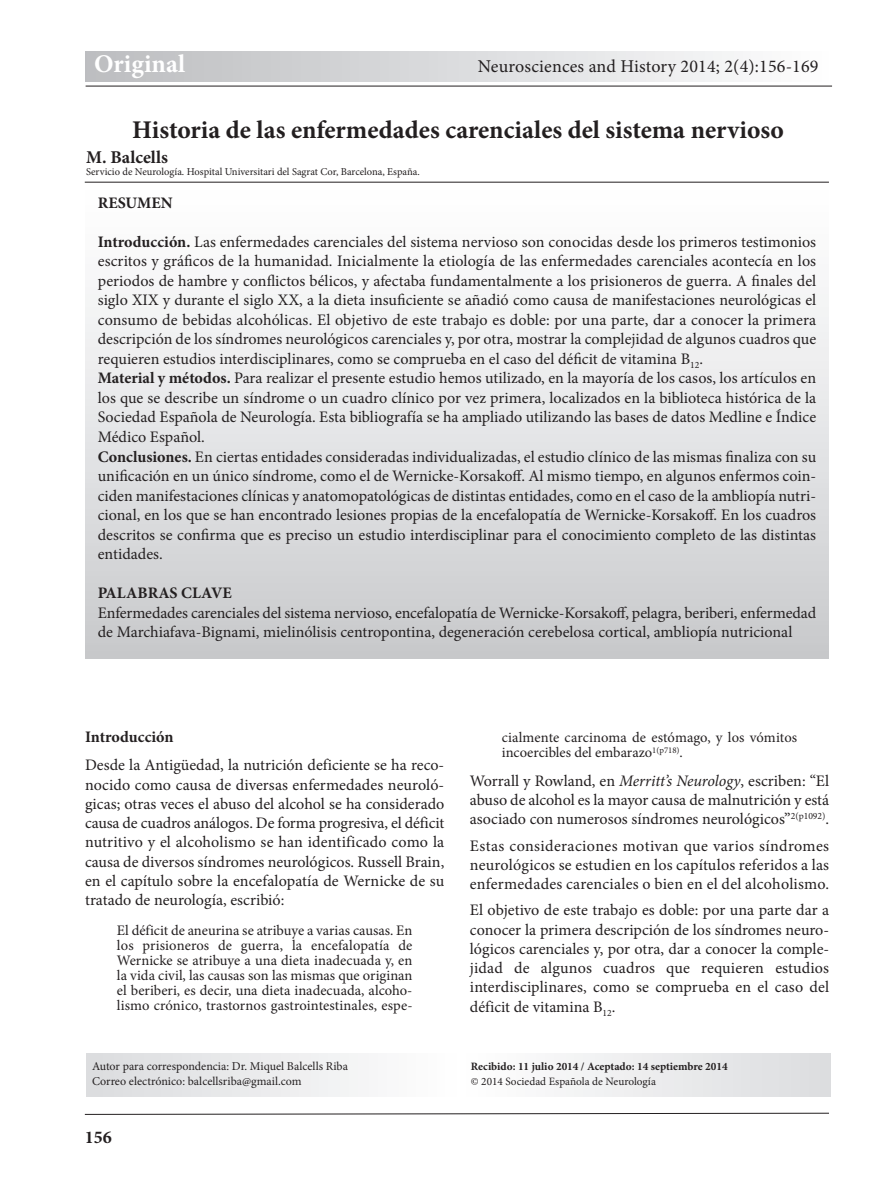
<style>
.page{position:relative;width:893px;height:1191px;background:#fff}
.page>*{position:absolute;margin:0;border:0;box-sizing:border-box;transform-origin:0 0}
.t1{font:700 25.5px "Minion Pro";color:#231f20}
.t2{font:700 25.5px "Minion Pro";color:#fff}
.t3{font:18px "Minion Pro";letter-spacing:.01em;color:#231f20}
.t4{font:700 18px "Minion Pro";color:#231f20}
.t5{font:16.05px/19.5px "Minion Pro";color:#231f20;text-align:justify}
.t6{font:700 16.05px "Minion Pro";color:#231f20}
.t7{font:14.55px/15px "Minion Pro";letter-spacing:.005em;color:#231f20}
.t8{font:12px/15px "Minion Pro";color:#231f20}
.t9{font:700 11.25px "Minion Pro";color:#231f20}
.t10{font:11.25px "Minion Pro";color:#231f20}
.t11{font:10.5px "Minion Pro";color:#231f20}
.s1{font-weight:700}
.s2{font-style:italic}
</style>
<div class="page">
<svg style="left:84px;top:1112px;width:745px;height:3px"></svg>
<div style="left:85px;top:51px;width:743px;height:30px;background:linear-gradient(to right,#bbbdbf,#fcfdfd)"></div>
<hr style="left:86px;top:86px;width:746px;height:1px;background:#231f20">
<svg style="left:86px;top:1053px;width:744px;height:44px"></svg>
<hr style="left:85px;top:182px;width:744px;height:1px;background:#231f20">
<h1 class="t2" style="left:94px;top:46px;width:93px">Original</h1>
<p class="t3" style="left:478px;top:54px;width:342px">Neurosciences and History 2014; 2(4):156-169</p>
<h1 class="t1" style="left:132px;top:111px;width:653px">Historia de las enfermedades carenciales del sistema nervioso</h1>
<p class="t4" style="left:86px;top:144px;width:84px">M. Balcells</p>
<p class="t11" style="left:86px;top:164px;width:335px">Servicio de Neurología. Hospital Universitari del Sagrat Cor, Barcelona, España.</p>
<p class="t6" style="left:98px;top:191px;width:76px">RESUMEN</p>
<p class="t5" style="left:98px;top:232px;width:720px;text-align:left"><span class="s1">Introducción.</span> Las enfermedades carenciales del sistema nervioso son conocidas desde los primeros testimonios escritos y gráficos de la humanidad. Inicialmente la etiología de las enfermedades carenciales acontecía en los periodos de hambre y conflictos bélicos, y afectaba fundamentalmente a los prisioneros de guerra. A finales del siglo XIX y durante el siglo XX, a la dieta insuficiente se añadió como causa de manifestaciones neurológicas el consumo de bebidas alcohólicas. El objetivo de este trabajo es doble: por una parte, dar a conocer la primera descripción de los síndromes neurológicos carenciales y, por otra, mostrar la complejidad de algunos cuadros que requieren estudios interdisciplinares, como se comprueba en el caso del déficit de vitamina B<sub>12</sub>.<br><span class="s1">Material y métodos.</span> Para realizar el presente estudio hemos utilizado, en la mayoría de los casos, los artículos en los que se describe un síndrome o un cuadro clínico por vez primera, localizados en la biblioteca histórica de la Sociedad Española de Neurología. Esta bibliografía se ha ampliado utilizando las bases de datos Medline e Índice Médico Español.<br><span class="s1">Conclusiones.</span> En ciertas entidades consideradas individualizadas, el estudio clínico de las mismas finaliza con su unificación en un único síndrome, como el de Wernicke-Korsakoff. Al mismo tiempo, en algunos enfermos coin&shy;ciden manifestaciones clínicas y anatomopatológicas de distintas entidades, como en el caso de la ambliopía nutri&shy;cional, en los que se han encontrado lesiones propias de la encefalopatía de Wernicke-Korsakoff. En los cuadros descritos se confirma que es preciso un estudio interdisciplinar para el conocimiento completo de las distintas entidades.</p>
<p class="t6" style="left:98px;top:581px;width:136px">PALABRAS CLAVE</p>
<p class="t5" style="left:98px;top:603px;width:720px">Enfermedades carenciales del sistema nervioso, encefalopatía de Wernicke-Korsakoff, pelagra, beriberi, enfermedad de Marchiafava-Bignami, mielinólisis centropontina, degeneración cerebelosa cortical, ambliopía nutricional</p>
<p class="t6" style="left:85px;top:726px;width:90px">Introducción</p>
<p class="t5" style="left:85px;top:755px;width:361px">Desde la Antigüedad, la nutrición deficiente se ha reco&shy;nocido como causa de diversas enfermedades neuroló&shy;gicas; otras veces el abuso del alcohol se ha considerado causa de cuadros análogos. De forma progresiva, el déficit nutritivo y el alcoholismo se han identificado como la causa de diversos síndromes neurológicos. Russell Brain, en el capítulo sobre la encefalopatía de Wernicke de su tratado de neurología, escribió:</p>
<p class="t7" style="left:117px;top:922px;width:297px;text-align:justify">El déficit de aneurina se atribuye a varias causas. En los prisioneros de guerra, la encefalopatía de Wernicke se atribuye a una dieta inadecuada y, en la vida civil, las causas son las mismas que originan el beriberi, es decir, una dieta inadecuada, alcoho&shy;lismo crónico, trastornos gastrointestinales, espe-</p>
<p class="t7" style="left:502px;top:730px;width:297px">cialmente carcinoma de estómago, y los vómitos incoercibles del embarazo<sup>1(p718)</sup>.</p>
<p class="t5" style="left:470px;top:771px;width:361px">Worrall y Rowland, en <span class="s2">Merritt’s Neurology</span>, escriben: “El abuso de alcohol es la mayor causa de malnutrición y está asociado con numerosos síndromes neurológicos”<sup>2(p1092)</sup>.</p>
<p class="t5" style="left:470px;top:836px;width:361px">Estas consideraciones motivan que varios síndromes neurológicos se estudien en los capítulos referidos a las enfermedades carenciales o bien en el del alcoholismo.</p>
<p class="t5" style="left:470px;top:900px;width:361px">El objetivo de este trabajo es doble: por una parte dar a conocer la primera descripción de los síndromes neuro&shy;lógicos carenciales y, por otra, dar a conocer la comple&shy;jidad de algunos cuadros que requieren estudios interdisciplinares, como se comprueba en el caso del déficit de vitamina B<sub>12</sub>.</p>
<p class="t8" style="left:92px;top:1058px;width:257px">Autor para correspondencia: Dr. Miquel Balcells Riba<br>Correo electrónico: balcellsriba@gmail.com</p>
<p class="t9" style="left:471px;top:1058px;width:258px">Recibido: 11 julio 2014 / Aceptado: 14 septiembre 2014</p>
<p class="t10" style="left:471px;top:1073px;width:187px">© 2014 Sociedad Española de Neurología</p>
<p class="t4" style="left:85px;top:1124px;width:29px">156</p>
</div>
